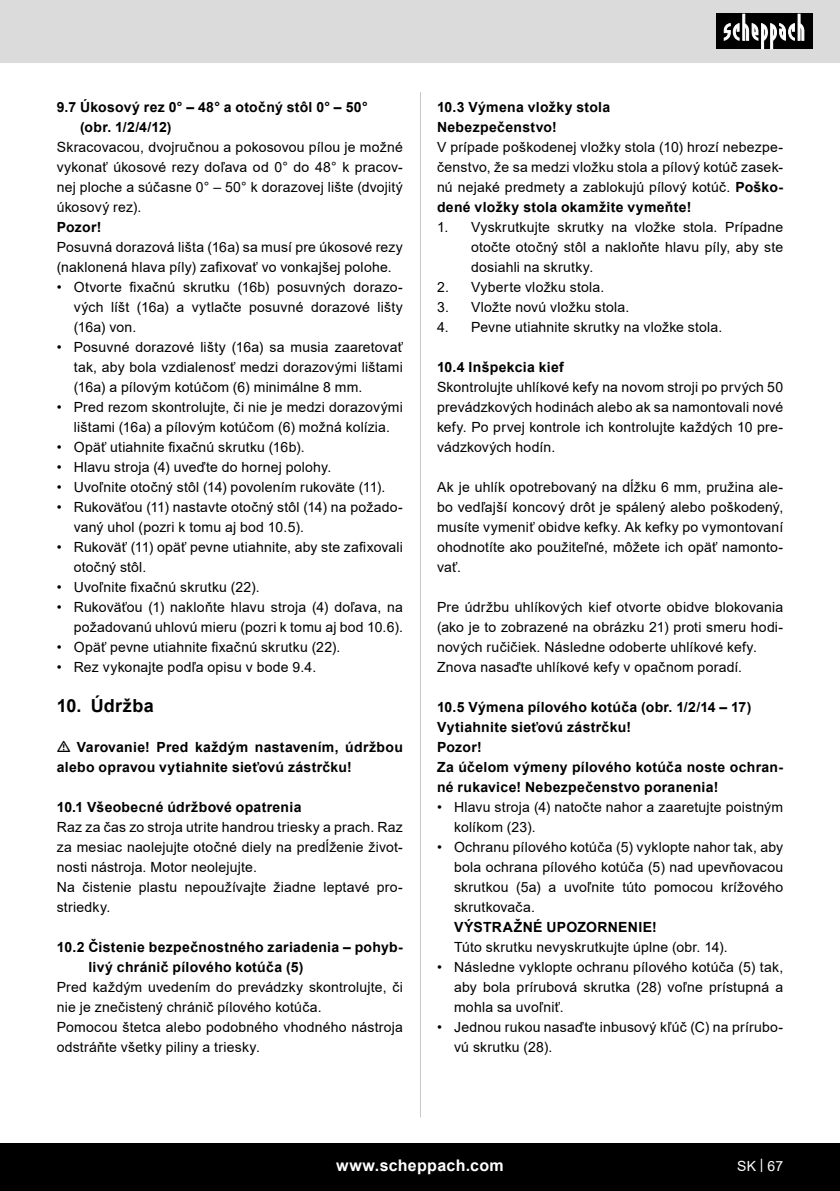
<style>
.page{position:relative;width:840px;height:1191px;background:#fff}
.page>*{position:absolute;margin:0;border:0;box-sizing:border-box;transform-origin:0 0}
.t1{font:700 18px "Arial";letter-spacing:.015em;color:#000}
.t2{font:700 16px "Arial";letter-spacing:.02em;color:#fff}
.t3{font:14px/20px "Arial";letter-spacing:.015em;color:#000;text-align:justify}
.t4{font:700 14px/20px "Arial";letter-spacing:.02em;color:#000}
.t5{font:14px "Arial";color:#fff}
.s1{font-weight:700}
</style>
<div class="page">
<div style="left:0;top:0;width:839px;height:63px;background:#dbdbdb"></div>
<div style="left:0;top:1143px;width:839px;height:48px;background:#000"></div>
<div style="left:716px;top:14px;width:96px;height:35px;background:#000"></div>
<svg style="left:723px;top:14px;width:81px;height:35px"></svg>
<hr style="left:420px;top:92px;width:1px;height:1025px;background:#c7c7c7">
<p class="t4" style="left:80px;top:97px;width:289px;text-indent:-23px">9.7 Úkosový rez 0° – 48° a otočný stôl 0° – 50° (obr. 1/2/4/12)</p>
<p class="t3" style="left:57px;top:137px;width:347px">Skracovacou, dvojručnou a pokosovou pílou je možné vykonať úkosové rezy doľava od 0° do 48° k pracov&shy;nej ploche a súčasne 0° – 50° k dorazovej lište (dvojitý úkosový rez).</p>
<p class="t4" style="left:57px;top:217px;width:46px">Pozor!</p>
<p class="t3" style="left:57px;top:237px;width:347px">Posuvná dorazová lišta (16a) sa musí pre úkosové rezy (naklonená hlava píly) zafixovať vo vonkajšej polohe.</p>
<p class="t3" style="left:74px;top:277px;width:330px;text-indent:-17px">• Otvorte fixačnú skrutku (16b) posuvných dorazo&shy;vých líšt (16a) a vytlačte posuvné dorazové lišty (16a) von.</p>
<p class="t3" style="left:74px;top:337px;width:330px;text-indent:-17px">• Posuvné dorazové lišty (16a) sa musia zaaretovať tak, aby bola vzdialenosť medzi dorazovými lištami (16a) a pílovým kotúčom (6) minimálne 8 mm.</p>
<p class="t3" style="left:57px;top:397px;width:347px;text-align:center">• Pred rezom skontrolujte, či nie je medzi dorazovými lištami (16a) a pílovým kotúčom (6) možná kolízia.</p>
<p class="t3" style="left:57px;top:437px;width:249px">• Opäť utiahnite fixačnú skrutku (16b).</p>
<p class="t3" style="left:57px;top:457px;width:276px">• Hlavu stroja (4) uveďte do hornej polohy.</p>
<p class="t3" style="left:57px;top:477px;width:330px">• Uvoľnite otočný stôl (14) povolením rukoväte (11).</p>
<p class="t3" style="left:74px;top:497px;width:330px;text-indent:-17px">• Rukoväťou (11) nastavte otočný stôl (14) na požado&shy;vaný uhol (pozri k tomu aj bod 10.5).</p>
<p class="t3" style="left:74px;top:537px;width:330px;text-indent:-17px">• Rukoväť (11) opäť pevne utiahnite, aby ste zafixovali otočný stôl.</p>
<p class="t3" style="left:57px;top:577px;width:204px">• Uvoľnite fixačnú skrutku (22).</p>
<p class="t3" style="left:57px;top:597px;width:347px;text-align:right">• Rukoväťou (1) nakloňte hlavu stroja (4) doľava, na požadovanú uhlovú mieru (pozri k tomu aj bod 10.6).</p>
<p class="t3" style="left:57px;top:637px;width:285px">• Opäť pevne utiahnite fixačnú skrutku (22).</p>
<p class="t3" style="left:57px;top:657px;width:261px">• Rez vykonajte podľa opisu v bode 9.4.</p>
<p class="t1" style="left:57px;top:693px;width:98px">10. Údržba</p>
<p class="t4" style="left:57px;top:737px;width:347px;text-indent:20px">Varovanie! Pred každým nastavením, údržbou alebo opravou vytiahnite sieťovú zástrčku!</p>
<p class="t4" style="left:57px;top:797px;width:246px">10.1 Všeobecné údržbové opatrenia</p>
<p class="t3" style="left:57px;top:817px;width:347px">Raz za čas zo stroja utrite handrou triesky a prach. Raz za mesiac naolejujte otočné diely na predĺženie život&shy;nosti nástroja. Motor neolejujte.</p>
<p class="t3" style="left:57px;top:877px;width:347px">Na čistenie plastu nepoužívajte žiadne leptavé pro&shy;striedky.</p>
<p class="t4" style="left:88px;top:937px;width:316px;text-indent:-32px">10.2 Čistenie bezpečnostného zariadenia – pohyb&shy;livý chránič pílového kotúča (5)</p>
<p class="t3" style="left:57px;top:977px;width:347px">Pred každým uvedením do prevádzky skontrolujte, či nie je znečistený chránič pílového kotúča.</p>
<p class="t3" style="left:57px;top:1017px;width:347px">Pomocou štetca alebo podobného vhodného nástroja odstráňte všetky piliny a triesky.</p>
<p class="t4" style="left:437px;top:97px;width:175px">10.3 Výmena vložky stola</p>
<p class="t4" style="left:437px;top:117px;width:121px">Nebezpečenstvo!</p>
<p class="t3" style="left:437px;top:137px;width:347px">V prípade poškodenej vložky stola (10) hrozí nebezpe&shy;čenstvo, že sa medzi vložku stola a pílový kotúč zasek&shy;nú nejaké predmety a zablokujú pílový kotúč. <span class="s1">Poško&shy;dené vložky stola okamžite vymeňte!</span></p>
<p class="t3" style="left:471px;top:217px;width:313px;text-indent:-34px">1. Vyskrutkujte skrutky na vložke stola. Prípadne otočte otočný stôl a nakloňte hlavu píly, aby ste dosiahli na skrutky.</p>
<p class="t3" style="left:437px;top:277px;width:169px">2. Vyberte vložku stola.</p>
<p class="t3" style="left:437px;top:297px;width:194px">3. Vložte novú vložku stola.</p>
<p class="t3" style="left:437px;top:317px;width:287px">4. Pevne utiahnite skrutky na vložke stola.</p>
<p class="t4" style="left:437px;top:357px;width:128px">10.4 Inšpekcia kief</p>
<p class="t3" style="left:437px;top:377px;width:347px">Skontrolujte uhlíkové kefy na novom stroji po prvých 50 prevádzkových hodinách alebo ak sa namontovali nové kefy. Po prvej kontrole ich kontrolujte každých 10 pre&shy;vádzkových hodín.</p>
<p class="t3" style="left:437px;top:477px;width:347px">Ak je uhlík opotrebovaný na dĺžku 6 mm, pružina ale&shy;bo vedľajší koncový drôt je spálený alebo poškodený, musíte vymeniť obidve kefky. Ak kefky po vymontovaní ohodnotíte ako použiteľné, môžete ich opäť namonto&shy;vať.</p>
<p class="t3" style="left:437px;top:597px;width:347px">Pre údržbu uhlíkových kief otvorte obidve blokovania (ako je to zobrazené na obrázku 21) proti smeru hodi&shy;nových ručičiek. Následne odoberte uhlíkové kefy.</p>
<p class="t3" style="left:437px;top:657px;width:306px">Znova nasaďte uhlíkové kefy v opačnom poradí.</p>
<p class="t4" style="left:437px;top:697px;width:316px">10.5 Výmena pílového kotúča (obr. 1/2/14 – 17)</p>
<p class="t4" style="left:437px;top:717px;width:195px">Vytiahnite sieťovú zástrčku!</p>
<p class="t4" style="left:437px;top:737px;width:46px">Pozor!</p>
<p class="t4" style="left:437px;top:757px;width:347px">Za účelom výmeny pílového kotúča noste ochran&shy;né rukavice! Nebezpečenstvo poranenia!</p>
<p class="t3" style="left:454px;top:797px;width:330px;text-indent:-17px">• Hlavu stroja (4) natočte nahor a zaaretujte poistným kolíkom (23).</p>
<p class="t3" style="left:454px;top:837px;width:330px;text-indent:-17px">• Ochranu pílového kotúča (5) vyklopte nahor tak, aby bola ochrana pílového kotúča (5) nad upevňovacou skrutkou (5a) a uvoľnite túto pomocou krížového skrutkovača.</p>
<p class="t4" style="left:454px;top:917px;width:204px">VÝSTRAŽNÉ UPOZORNENIE!</p>
<p class="t3" style="left:454px;top:937px;width:275px">Túto skrutku nevyskrutkujte úplne (obr. 14).</p>
<p class="t3" style="left:454px;top:957px;width:330px;text-indent:-17px">• Následne vyklopte ochranu pílového kotúča (5) tak, aby bola prírubová skrutka (28) voľne prístupná a mohla sa uvoľniť.</p>
<p class="t3" style="left:454px;top:1017px;width:330px;text-indent:-17px">• Jednou rukou nasaďte inbusový kľúč (C) na prírubo&shy;vú skrutku (28).</p>
<p class="t2" style="left:336px;top:1154px;width:169px">www.scheppach.com</p>
<p class="t5" style="left:736px;top:1156px;width:48px">SK | 67</p>
</div>
